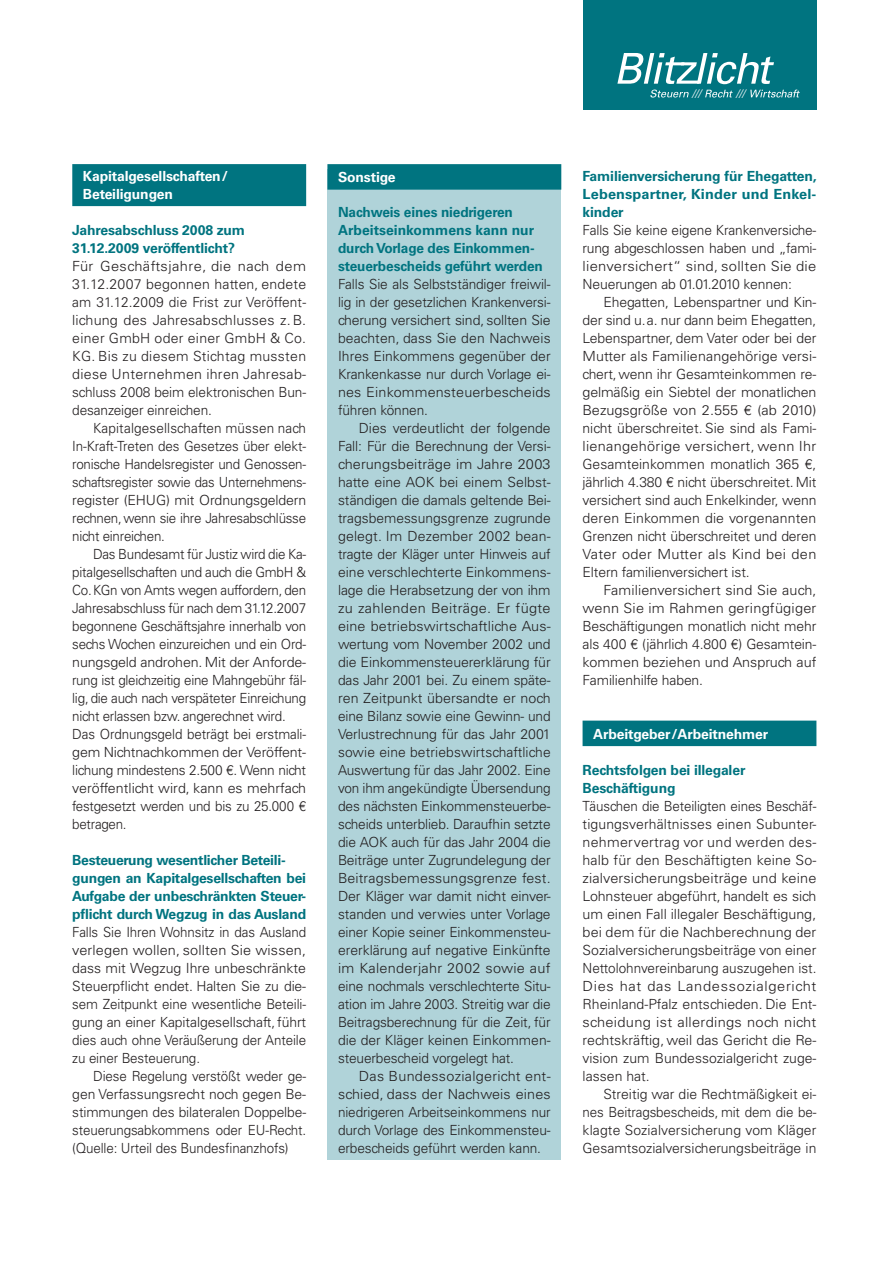
<style>
.page{position:relative;width:893px;height:1263px;background:#fff}
.page>*{position:absolute;margin:0;border:0;box-sizing:border-box;transform-origin:0 0}
.t1{font:13.95px/18px "Univers LT Std Light OV TODACA";letter-spacing:-.01em;color:#231f20;text-align:justify}
.t2{font:13.95px/18px "Univers LT Std Light OV TODACA";letter-spacing:-.01em;color:#231f20;text-align:justify;scale:.96 1}
.t3{font:13.95px/18px "Univers LT Std Bold OV SODACA";letter-spacing:-.01em;color:#007480}
.t4{font:13.95px/18px "Univers LT Std Light OV TODACA";letter-spacing:-.01em;color:#231f20;text-align:justify;scale:1.05 1}
.t5{font:13.95px/18px "Univers LT Std Bold OV SODACA";letter-spacing:-.01em;color:#fff}
.t6{font:10.65px "Univers Oblique OV XODACA";color:#fff}
</style>
<div class="page">
<div style="left:583px;top:0;width:233px;height:110px;background:#007480"></div>
<svg style="left:617px;top:53px;width:157px;height:31px"></svg>
<svg style="left:650px;top:90px;width:150px;height:8px"></svg>
<div style="left:72px;top:164px;width:234px;height:42px;background:#007480"></div>
<div style="left:583px;top:721px;width:233px;height:25px;background:#007480"></div>
<div style="left:327px;top:170px;width:234px;height:990px;background:#b0d3d9"></div>
<div style="left:327px;top:164px;width:234px;height:26px;background:#007480"></div>
<p class="t5" style="left:83px;top:167px;width:147px">Kapitalgesellschaften/<br>Beteiligungen</p>
<p class="t3" style="left:72px;top:221px;width:174px">Jahresabschluss 2008 zum<br>31.12.2009 veröffentlicht?</p>
<p class="t4" style="left:72px;top:258px;width:224px">Für Geschäftsjahre, die nach dem 31.12.2007 begonnen hatten, endete am 31.12.2009 die Frist zur Veröffent&shy;lichung des Jahresabschlusses z.B. einer GmbH oder einer GmbH &amp; Co.<br>KG. Bis zu diesem Stichtag mussten diese Unternehmen ihren Jahresab&shy;schluss 2008 beim elektronischen Bun&shy;desanzeiger einreichen.</p>
<p class="t1" style="left:72px;top:420px;width:235px;text-indent:21px">Kapitalgesellschaften müssen nach In-Kraft-Treten des Gesetzes über elekt&shy;ronische Handelsregister und Genossen&shy;schaftsregister sowie das Unternehmens&shy;register (EHUG) mit Ordnungsgeldern rechnen,wenn sie ihre Jahresabschlüsse nicht einreichen.</p>
<p class="t2" style="left:72px;top:546px;width:245px;text-align:left;text-indent:21px">Das Bundesamt für Justiz wird die Ka&shy;pitalgesellschaften und auch die GmbH &amp; Co.KGn von Amts wegen auffordern, den Jahresabschluss für nach dem 31.12.2007 begonnene Geschäftsjahre innerhalb von sechs Wochen einzureichen und ein Ord&shy;nungsgeld androhen. Mit der Anforde&shy;rung ist gleichzeitig eine Mahngebühr fäl&shy;lig,die auch nach verspäteter Einreichung nicht erlassen bzw. angerechnet wird.<br>Das Ordnungsgeld beträgt bei erstmali&shy;gem Nichtnachkommen der Veröffent&shy;lichung mindestens 2.500 €. Wenn nicht veröffentlicht wird, kann es mehrfach festgesetzt werden und bis zu 25.000 € betragen.</p>
<p class="t3" style="left:72px;top:851px;width:235px">Besteuerung wesentlicher Beteili&shy;gungen an Kapitalgesellschaften bei Aufgabe der unbeschränkten Steuer&shy;pflicht durch Wegzug in das Ausland</p>
<p class="t2" style="left:72px;top:924px;width:245px">Falls Sie Ihren Wohnsitz in das Ausland verlegen wollen, sollten Sie wissen, dass mit Wegzug Ihre unbeschränkte Steuerpflicht endet. Halten Sie zu die&shy;sem Zeitpunkt eine wesentliche Beteili&shy;gung an einer Kapitalgesellschaft, führt dies auch ohne Veräußerung der Anteile zu einer Besteuerung.</p>
<p class="t2" style="left:72px;top:1068px;width:245px;text-indent:21px">Diese Regelung verstößt weder ge&shy;gen Verfassungsrecht noch gegen Be&shy;stimmungen des bilateralen Doppelbe&shy;steuerungsabkommens oder EU-Recht. (Quelle: Urteil des Bundesfinanzhofs)</p>
<p class="t5" style="left:338px;top:168px;width:59px">Sonstige</p>
<p class="t3" style="left:338px;top:203px;width:206px">Nachweis eines niedrigeren<br>Arbeitseinkommens kann nur durchVorlage des Einkommen&shy;steuerbescheids geführt werden</p>
<p class="t1" style="left:338px;top:277px;width:214px">Falls Sie als Selbstständiger freiwil&shy;lig in der gesetzlichen Krankenversi&shy;cherung versichert sind, sollten Sie beachten, dass Sie den Nachweis Ihres Einkommens gegenüber der Krankenkasse nur durch Vorlage ei&shy;nes Einkommensteuerbescheids führen können.</p>
<p class="t1" style="left:338px;top:421px;width:214px;text-indent:21px">Dies verdeutlicht der folgende Fall: Für die Berechnung der Versi&shy;cherungsbeiträge im Jahre 2003 hatte eine AOK bei einem Selbst&shy;ständigen die damals geltende Bei&shy;tragsbemessungsgrenze zugrunde gelegt. Im Dezember 2002 bean&shy;tragte der Kläger unter Hinweis auf eine verschlechterte Einkommens&shy;lage die Herabsetzung der von ihm zu zahlenden Beiträge. Er fügte eine betriebswirtschaftliche Aus&shy;wertung vom November 2002 und die Einkommensteuererklärung für das Jahr 2001 bei. Zu einem späte&shy;ren Zeitpunkt übersandte er noch eine Bilanz sowie eine Gewinn- und Verlustrechnung für das Jahr 2001 sowie eine betriebswirtschaftliche Auswertung für das Jahr 2002. Eine von ihm angekündigte Übersendung des nächsten Einkommensteuerbe&shy;scheids unterblieb. Daraufhin setzte die AOK auch für das Jahr 2004 die Beiträge unter Zugrundelegung der Beitragsbemessungsgrenze fest.<br>Der Kläger war damit nicht einver&shy;standen und verwies unter Vorlage einer Kopie seiner Einkommensteu&shy;ererklärung auf negative Einkünfte im Kalenderjahr 2002 sowie auf eine nochmals verschlechterte Situ&shy;ation im Jahre 2003. Streitig war die Beitragsberechnung für die Zeit, für die der Kläger keinen Einkommen&shy;steuerbescheid vorgelegt hat.</p>
<p class="t1" style="left:338px;top:1069px;width:214px;text-indent:21px">Das Bundessozialgericht ent&shy;schied, dass der Nachweis eines niedrigeren Arbeitseinkommens nur durch Vorlage des Einkommensteu&shy;erbescheids geführt werden kann.</p>
<p class="t6" style="left:692px;top:87px;width:10px">///</p>
<p class="t6" style="left:736px;top:87px;width:10px">///</p>
<p class="t3" style="left:583px;top:167px;width:236px;text-align:justify">Familienversicherung für Ehegatten, Lebenspartner, Kinder und Enkel&shy;kinder</p>
<p class="t1" style="left:583px;top:222px;width:235px">Falls Sie keine eigene Krankenversiche&shy;rung abgeschlossen haben und „fami&shy;lienversichert“ sind, sollten Sie die Neuerungen ab 01.01.2010 kennen:</p>
<p class="t1" style="left:583px;top:294px;width:235px;text-indent:21px">Ehegatten, Lebenspartner und Kin&shy;der sind u.a. nur dann beim Ehegatten, Lebenspartner, dem Vater oder bei der Mutter als Familienangehörige versi&shy;chert,wenn ihr Gesamteinkommen re&shy;gelmäßig ein Siebtel der monatlichen Bezugsgröße von 2.555 € (ab 2010) nicht überschreitet. Sie sind als Fami&shy;lienangehörige versichert, wenn Ihr Gesamteinkommen monatlich 365 €, jährlich 4.380 € nicht überschreitet. Mit versichert sind auch Enkelkinder, wenn deren Einkommen die vorgenannten Grenzen nicht überschreitet und deren Vater oder Mutter als Kind bei den Eltern familienversichert ist.</p>
<p class="t1" style="left:583px;top:582px;width:235px;text-indent:21px">Familienversichert sind Sie auch, wenn Sie im Rahmen geringfügiger Beschäftigungen monatlich nicht mehr als 400 € (jährlich 4.800 €) Gesamtein&shy;kommen beziehen und Anspruch auf Familienhilfe haben.</p>
<p class="t5" style="left:593px;top:725px;width:177px">Arbeitgeber/Arbeitnehmer</p>
<p class="t3" style="left:583px;top:761px;width:164px">Rechtsfolgen bei illegaler<br>Beschäftigung</p>
<p class="t2" style="left:583px;top:798px;width:245px">Täuschen die Beteiligten eines Beschäf&shy;tigungsverhältnisses einen Subunter&shy;nehmervertrag vor und werden des&shy;halb für den Beschäftigten keine So&shy;zialversicherungsbeiträge und keine Lohnsteuer abgeführt, handelt es sich um einen Fall illegaler Beschäftigung, bei dem für die Nachberechnung der Sozialversicherungsbeiträge von einer Nettolohnvereinbarung auszugehen ist.<br>Dies hat das Landessozialgericht Rheinland-Pfalz entschieden. Die Ent&shy;scheidung ist allerdings noch nicht rechtskräftig, weil das Gericht die Re&shy;vision zum Bundessozialgericht zuge&shy;lassen hat.</p>
<p class="t1" style="left:583px;top:1086px;width:235px;text-indent:21px">Streitig war die Rechtmäßigkeit ei&shy;nes Beitragsbescheids, mit dem die be&shy;klagte Sozialversicherung vom Kläger Gesamtsozialversicherungsbeiträge in</p>
</div>
